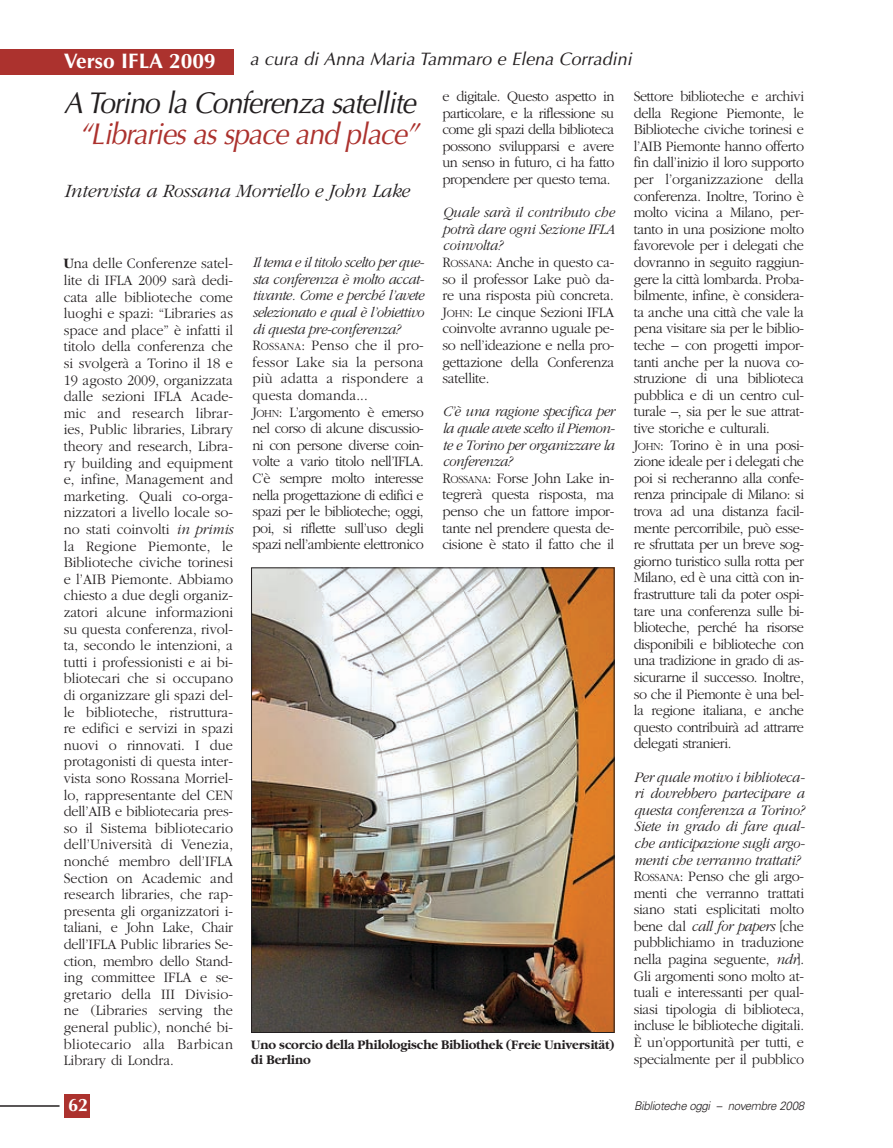
<style>
.page{position:relative;width:893px;height:1148px;background:#fff}
.page>*{position:absolute;margin:0;border:0;box-sizing:border-box;transform-origin:0 0}
.t1{font:italic 30px "Optima";letter-spacing:-.04em;color:#231f20;scale:.95 1}
.t2{font:italic 30px "Optima";letter-spacing:-.04em;color:#ac322e;scale:.95 1}
.t3{font:700 21px "Optima";color:#fff}
.t4{font:italic 300 19.5px "Garamond";letter-spacing:-.01em;color:#231f20}
.t5{font:italic 18px "Optima";color:#231f20}
.t6{font:700 18px "Optima";color:#fff}
.t7{font:300 15px/16.6px "Garamond";letter-spacing:-.025em;color:#231f20;scale:.95 1}
.t8{font:700 13.5px/15px "Garamond";letter-spacing:-.01em;color:#231f20;scale:.95 1}
.t9{font:italic 300 12px "Univers";letter-spacing:-.03em;color:#231f20;scale:.95 1}
.s1{font-style:italic}
.s2{font-size:11.25px}
.s3{font-weight:700}
</style>
<div class="page">
<hr style="left:0;top:1105px;width:60px;height:1px;background:#231f20">
<div style="left:64px;top:1094px;width:26px;height:23px;background:#ac322e"></div>
<div style="left:0;top:49px;width:233px;height:25px;background:#ac322e"></div>
<img style="left:253px;top:569px;width:359px;height:461px">
<h2 class="t3" style="left:64px;top:52px;width:153px">Verso IFLA 2009</h2>
<p class="t5" style="left:250px;top:52px;width:383px">a cura di Anna Maria Tammaro e Elena Corradini</p>
<h1 class="t1" style="left:64px;top:90px;width:372px">A Torino la Conferenza satellite</h1>
<h1 class="t2" style="left:79px;top:122px;width:359px">“Libraries as space and place”</h1>
<h3 class="t4" style="left:64px;top:183px;width:346px">Intervista a Rossana Morriello e John Lake</h3>
<p class="t7" style="left:442px;top:89px;width:182px;text-align:justify">e digitale. Questo aspetto in particolare, e la riflessione su come gli spazi della biblioteca possono svilupparsi e avere un senso in futuro, ci ha fatto propendere per questo tema.</p>
<p class="t7" style="left:442px;top:205px;width:182px"><span class="s1">Quale sarà il contributo che potrà dare ogni Sezione IFLA coinvolta?<br></span>R<span class="s2">OSSANA</span>: Anche in questo ca&shy;so il professor Lake può da&shy;re una risposta più concreta.<br>J<span class="s2">OHN</span>: Le cinque Sezioni IFLA coinvolte avranno uguale pe&shy;so nell’ideazione e nella pro&shy;gettazione della Conferenza satellite.</p>
<p class="t7" style="left:442px;top:404px;width:183px"><span class="s1">C’è una ragione specifica per la quale avete scelto il Piemon&shy;te e Torino per organizzare la conferenza?<br></span>R<span class="s2">OSSANA</span>: Forse John Lake in&shy;tegrerà questa risposta, ma penso che un fattore impor&shy;tante nel prendere questa de&shy;cisione è stato il fatto che il</p>
<p class="t7" style="left:64px;top:256px;width:180px;text-align:justify"><span class="s3">U</span>na delle Conferenze satel&shy;lite di IFLA 2009 sarà dedi&shy;cata alle biblioteche come luoghi e spazi: “Libraries as space and place” è infatti il titolo della conferenza che si svolgerà a Torino il 18 e 19 agosto 2009, organizzata dalle sezioni IFLA Acade&shy;mic and research librar&shy;ies, Public libraries, Library theory and research, Libra&shy;ry building and equipment e, infine, Management and marketing. Quali co-orga&shy;nizzatori a livello locale so&shy;no stati coinvolti <span class="s1">in primis </span>la Regione Piemonte, le Biblioteche civiche torinesi e l’AIB Piemonte. Abbiamo chiesto a due degli organiz&shy;zatori alcune informazioni su questa conferenza, rivol&shy;ta, secondo le intenzioni, a tutti i professionisti e ai bi&shy;bliotecari che si occupano di organizzare gli spazi del&shy;le biblioteche, ristruttura&shy;re edifici e servizi in spazi nuovi o rinnovati. I due protagonisti di questa inter&shy;vista sono Rossana Morriel&shy;lo, rappresentante del CEN dell’AIB e bibliotecaria pres&shy;so il Sistema bibliotecario dell’Università di Venezia, nonché membro dell’IFLA Section on Academic and research libraries, che rap&shy;presenta gli organizzatori i&shy;taliani, e John Lake, Chair dell’IFLA Public libraries Se&shy;ction, membro dello Stand&shy;ing committee IFLA e se&shy;gretario della III Divisio&shy;ne (Libraries serving the general public), nonché bi&shy;bliotecario alla Barbican Library di Londra.</p>
<p class="t7" style="left:252px;top:255px;width:182px"><span class="s1">Il tema e il titolo scelto per que&shy;sta conferenza è molto accat&shy;tivante. Come e perché l’avete selezionato e qual è l’obiettivo di questa pre-conferenza?<br></span>R<span class="s2">OSSANA</span>: Penso che il pro&shy;fessor Lake sia la persona più adatta a rispondere a questa domanda...<br>J<span class="s2">OHN</span>: L’argomento è emerso nel corso di alcune discussio&shy;ni con persone diverse coin&shy;volte a vario titolo nell’IFLA.<br>C’è sempre molto interesse nella progettazione di edifici e spazi per le biblioteche; oggi, poi, si riflette sull’uso degli spazi nell’ambiente elettronico</p>
<p class="t8" style="left:251px;top:1037px;width:383px">Uno scorcio della Philologische Bibliothek (Freie Universität) di Berlino</p>
<p class="t7" style="left:633px;top:89px;width:181px">Settore biblioteche e archivi della Regione Piemonte, le<br>Biblioteche civiche torinesi e l’AIB Piemonte hanno offerto fin dall’inizio il loro supporto per l’organizzazione della conferenza. Inoltre, Torino è molto vicina a Milano, per&shy;tanto in una posizione molto favorevole per i delegati che dovranno in seguito raggiun&shy;gere la città lombarda. Proba&shy;bilmente, infine, è considera&shy;ta anche una città che vale la pena visitare sia per le biblio&shy;teche – con progetti impor&shy;tanti anche per la nuova co&shy;struzione di una biblioteca pubblica e di un centro cul&shy;turale –, sia per le sue attrat&shy;tive storiche e culturali.<br>J<span class="s2">OHN</span>: Torino è in una posi&shy;zione ideale per i delegati che poi si recheranno alla confe&shy;renza principale di Milano: si trova ad una distanza facil&shy;mente percorribile, può esse&shy;re sfruttata per un breve sog&shy;giorno turistico sulla rotta per<br>Milano, ed è una città con in&shy;frastrutture tali da poter ospi&shy;tare una conferenza sulle bi&shy;blioteche, perché ha risorse disponibili e biblioteche con una tradizione in grado di as&shy;sicurarne il successo. Inoltre, so che il Piemonte è una bel&shy;la regione italiana, e anche questo contribuirà ad attrarre delegati stranieri.</p>
<p class="t7" style="left:633px;top:769px;width:181px"><span class="s1">Per quale motivo i biblioteca&shy;ri dovrebbero partecipare a questa conferenza a Torino?<br>Siete in grado di fare qual&shy;che anticipazione sugli argo&shy;menti che verranno trattati?<br></span>R<span class="s2">OSSANA</span>: Penso che gli argo&shy;menti che verranno trattati siano stati esplicitati molto bene dal <span class="s1">call for papers</span> [che pubblichiamo in traduzione nella pagina seguente, <span class="s1">ndr</span>].<br>Gli argomenti sono molto at&shy;tuali e interessanti per qual&shy;siasi tipologia di biblioteca, incluse le biblioteche digitali.<br>È un’opportunità per tutti, e specialmente per il pubblico</p>
<p class="t6" style="left:68px;top:1097px;width:22px">62</p>
<p class="t9" style="left:634px;top:1100px;width:180px">Biblioteche oggi – novembre 2008</p>
</div>
